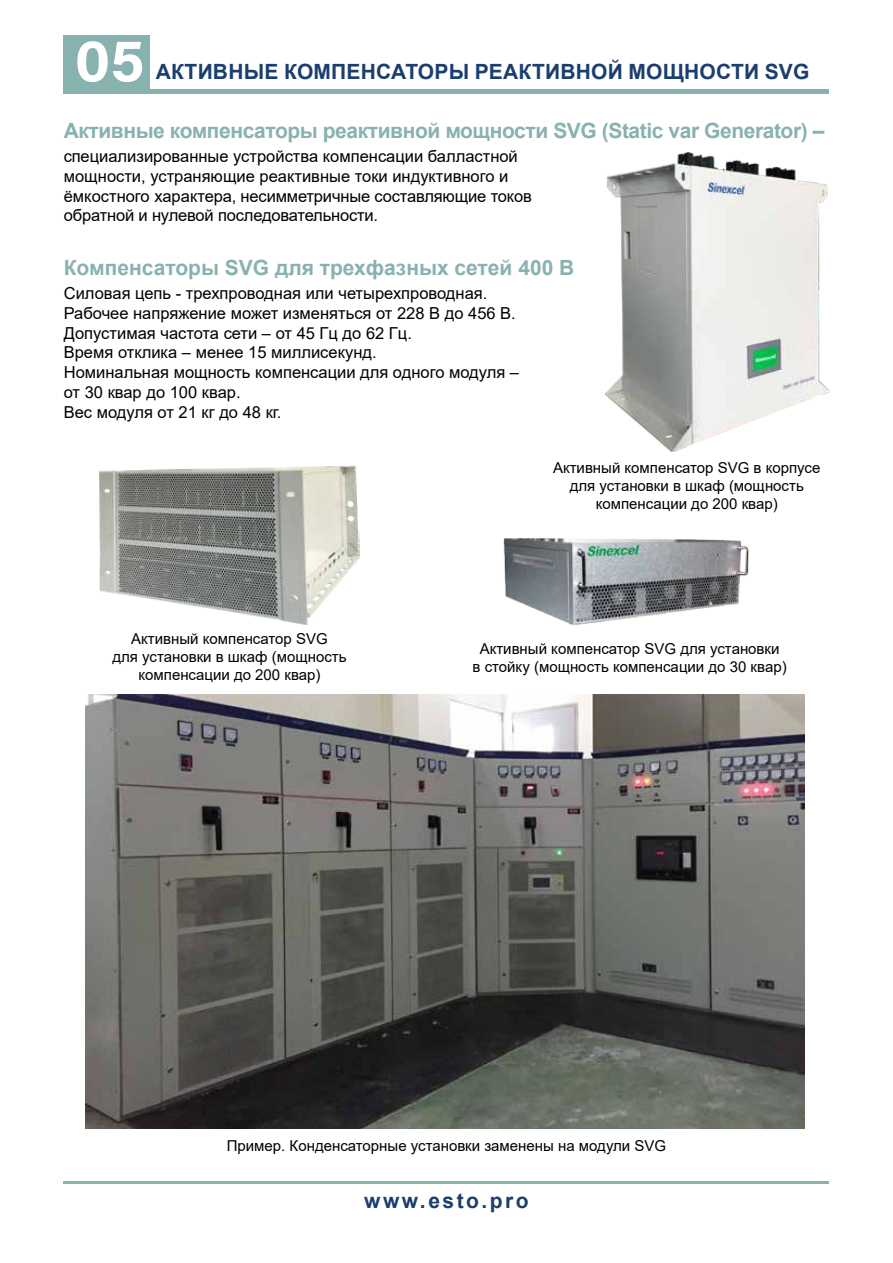
<style>
.page{position:relative;width:893px;height:1263px;background:#fff}
.page>*{position:absolute;margin:0;border:0;box-sizing:border-box;transform-origin:0 0}
.t1{font:700 60px "Acumin Pro";color:#fff}
.t2{font:700 21px "Arial";letter-spacing:-.02em;color:#88b2b0}
.t3{font:700 21px "Arial";letter-spacing:.01em;color:#1b3e6f}
.t4{font:700 21px "Arial";color:#88b2b0}
.t5{font:700 21px "Arial";letter-spacing:.12em;color:#1b3e6f}
.t6{font:16.5px/19.8px "Arial";color:#000}
.t7{font:15px/18px "Arial";color:#000;text-align:center}
</style>
<div class="page">
<div style="left:64px;top:89px;width:765px;height:5px;background:#88b2b0"></div>
<hr style="left:64px;top:1181px;width:765px;height:3px;background:#88b2b0">
<div style="left:64px;top:35px;width:86px;height:56px;background:#88b2b0"></div>
<img style="left:86px;top:694px;width:718px;height:435px">
<img style="left:605px;top:152px;width:224px;height:300px">
<img style="left:100px;top:465px;width:259px;height:159px">
<img style="left:503px;top:538px;width:246px;height:87px">
<h1 class="t1" style="left:75px;top:18px;width:71px">05</h1>
<p class="t3" style="left:156px;top:57px;width:655px">АКТИВНЫЕ КОМПЕНСАТОРЫ РЕАКТИВНОЙ МОЩНОСТИ SVG</p>
<p class="t2" style="left:64px;top:116px;width:762px">Активные компенсаторы реактивной мощности SVG (Static var Generator) –</p>
<p class="t6" style="left:64px;top:146px;width:470px">специализированные устройства компенсации балластной мощности, устраняющие реактивные токи индуктивного и ёмкостного характера, несимметричные составляющие токов обратной и нулевой последовательности.</p>
<p class="t4" style="left:64px;top:253px;width:512px">Компенсаторы SVG для трехфазных сетей 400 В</p>
<p class="t6" style="left:64px;top:283px;width:457px">Силовая цепь - трехпроводная или четырехпроводная.<br>Рабочее напряжение может изменяться от 228 В до 456 В.<br>Допустимая частота сети – от 45 Гц до 62 Гц.<br>Время отклика – менее 15 миллисекунд.<br>Номинальная мощность компенсации для одного модуля – от 30 квар до 100 квар.<br>Вес модуля от 21 кг до 48 кг.</p>
<p class="t7" style="left:112px;top:629px;width:236px">Активный компенсатор SVG<br>для установки в шкаф (мощность компенсации до 200 квар)</p>
<p class="t7" style="left:553px;top:458px;width:269px">Активный компенсатор SVG в корпусе для установки в шкаф (мощность компенсации до 200 квар)</p>
<p class="t7" style="left:473px;top:639px;width:316px">Активный компенсатор SVG для установки<br>в стойку (мощность компенсации до 30 квар)</p>
<p class="t7" style="left:227px;top:1136px;width:441px">Пример. Конденсаторные установки заменены на модули SVG</p>
<p class="t5" style="left:364px;top:1186px;width:166px">www.esto.pro</p>
</div>
